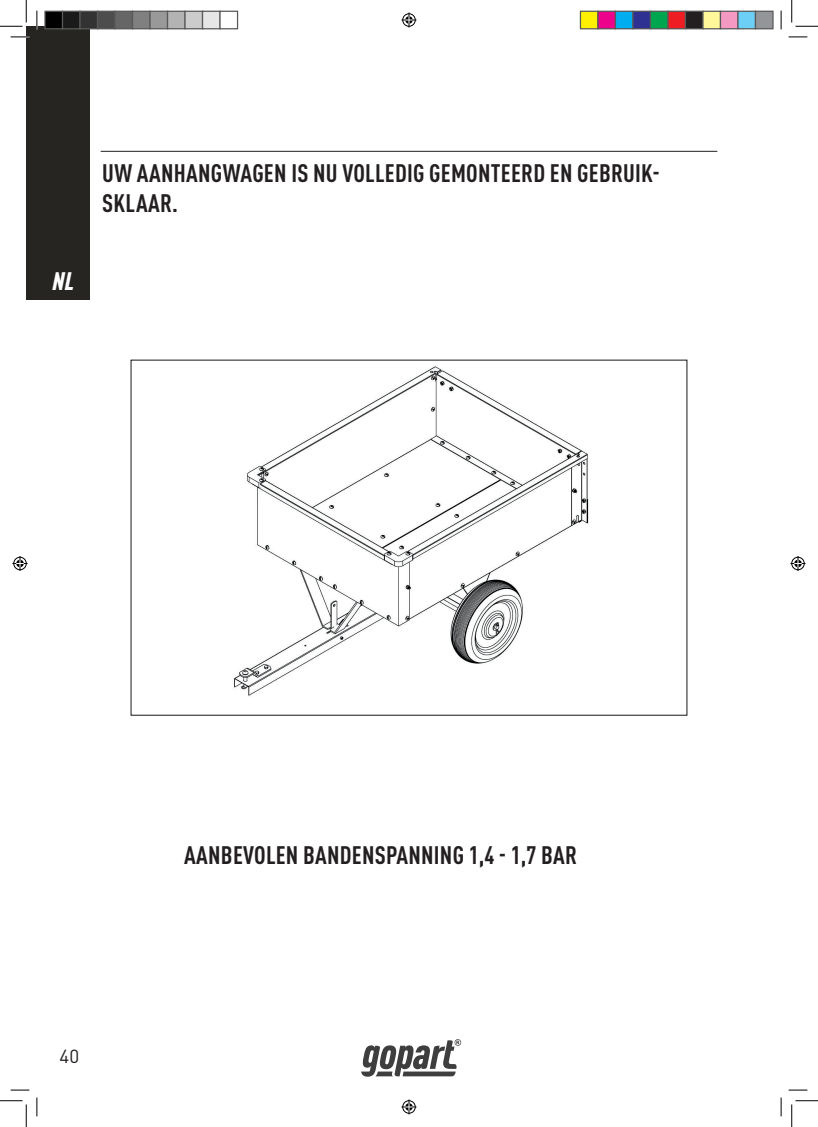
<style>
.page{position:relative;width:818px;height:1127px;background:#fff}
.page>*{position:absolute;margin:0;border:0;box-sizing:border-box;transform-origin:0 0}
.t1{font:700 condensed 25px/30px "DIN Pro";letter-spacing:.01em;color:#231f20}
.t2{font:italic 900 condensed 25px "DIN Pro";color:#fff}
.t3{font:18.75px "DIN Pro";color:#231f20}
</style>
<div class="page">
<div style="left:26px;top:26px;width:64px;height:273px;background:#272522"></div>
<hr style="left:101px;top:151px;width:616px;height:1px;background:#231f20">
<svg style="left:361px;top:1039px;width:100px;height:37px"></svg>
<img style="left:233px;top:366px;width:356px;height:330px">
<svg style="left:11px;top:36px;width:18px;height:2px"></svg>
<svg style="left:788px;top:36px;width:19px;height:2px"></svg>
<svg style="left:11px;top:1089px;width:18px;height:1px"></svg>
<svg style="left:788px;top:1089px;width:19px;height:1px"></svg>
<svg style="left:36px;top:11px;width:2px;height:18px"></svg>
<svg style="left:36px;top:1097px;width:2px;height:18px"></svg>
<svg style="left:780px;top:11px;width:2px;height:18px"></svg>
<svg style="left:780px;top:1097px;width:2px;height:18px"></svg>
<svg style="left:0;top:0;width:27px;height:27px"></svg>
<svg style="left:0;top:1100px;width:27px;height:26px"></svg>
<svg style="left:791px;top:0;width:27px;height:27px"></svg>
<svg style="left:791px;top:1100px;width:27px;height:26px"></svg>
<svg style="left:401px;top:13px;width:15px;height:15px"></svg>
<svg style="left:401px;top:1099px;width:15px;height:15px"></svg>
<svg style="left:13px;top:556px;width:15px;height:15px"></svg>
<svg style="left:790px;top:556px;width:15px;height:15px"></svg>
<div style="left:45px;top:11px;width:18px;height:18px;background:#000"></div>
<div style="left:44px;top:11px;width:19px;height:18px;border:1px solid #595959"></div>
<div style="left:63px;top:11px;width:17px;height:18px;background:#1a1a1a"></div>
<div style="left:62px;top:11px;width:19px;height:18px;border:1px solid #595959"></div>
<div style="left:80px;top:11px;width:18px;height:18px;background:#333"></div>
<div style="left:79px;top:11px;width:19px;height:18px;border:1px solid #595959"></div>
<div style="left:98px;top:11px;width:17px;height:18px;background:#4d4d4d"></div>
<div style="left:97px;top:11px;width:19px;height:18px;border:1px solid #595959"></div>
<div style="left:115px;top:11px;width:18px;height:18px;background:#666"></div>
<div style="left:114px;top:11px;width:19px;height:18px;border:1px solid #595959"></div>
<div style="left:133px;top:11px;width:17px;height:18px;background:#808080"></div>
<div style="left:132px;top:11px;width:19px;height:18px;border:1px solid #595959"></div>
<div style="left:150px;top:11px;width:18px;height:18px;background:#999"></div>
<div style="left:149px;top:11px;width:19px;height:18px;border:1px solid #595959"></div>
<div style="left:168px;top:11px;width:17px;height:18px;background:#b3b3b3"></div>
<div style="left:167px;top:11px;width:19px;height:18px;border:1px solid #595959"></div>
<div style="left:185px;top:11px;width:18px;height:18px;background:#ccc"></div>
<div style="left:184px;top:11px;width:19px;height:18px;border:1px solid #595959"></div>
<div style="left:203px;top:11px;width:17px;height:18px;background:#e6e6e6"></div>
<div style="left:202px;top:11px;width:19px;height:18px;border:1px solid #595959"></div>
<div style="left:219px;top:11px;width:19px;height:18px;border:1px solid #595959"></div>
<div style="left:580px;top:11px;width:18px;height:18px;background:#fff101"></div>
<div style="left:580px;top:11px;width:18px;height:18px;border:1px solid #595959"></div>
<div style="left:598px;top:11px;width:17px;height:18px;background:#ed028c"></div>
<div style="left:597px;top:11px;width:19px;height:18px;border:1px solid #595959"></div>
<div style="left:615px;top:11px;width:18px;height:18px;background:#00aeef"></div>
<div style="left:615px;top:11px;width:18px;height:18px;border:1px solid #595959"></div>
<div style="left:633px;top:11px;width:17px;height:18px;background:#2e3092"></div>
<div style="left:632px;top:11px;width:19px;height:18px;border:1px solid #595959"></div>
<div style="left:650px;top:11px;width:18px;height:18px;background:#00a54f"></div>
<div style="left:650px;top:11px;width:18px;height:18px;border:1px solid #595959"></div>
<div style="left:668px;top:11px;width:17px;height:18px;background:#ee1d23"></div>
<div style="left:667px;top:11px;width:19px;height:18px;border:1px solid #595959"></div>
<div style="left:685px;top:11px;width:18px;height:18px;background:#231f20"></div>
<div style="left:685px;top:11px;width:18px;height:18px;border:1px solid #595959"></div>
<div style="left:703px;top:11px;width:17px;height:18px;background:#fff79a"></div>
<div style="left:702px;top:11px;width:19px;height:18px;border:1px solid #595959"></div>
<div style="left:720px;top:11px;width:18px;height:18px;background:#f499c2"></div>
<div style="left:720px;top:11px;width:18px;height:18px;border:1px solid #595959"></div>
<div style="left:738px;top:11px;width:17px;height:18px;background:#6bcff6"></div>
<div style="left:737px;top:11px;width:19px;height:18px;border:1px solid #595959"></div>
<div style="left:755px;top:11px;width:18px;height:18px;background:#939598"></div>
<div style="left:755px;top:11px;width:18px;height:18px;border:1px solid #595959"></div>
<p class="t2" style="left:53px;top:262px;width:23px">NL</p>
<p class="t1" style="left:102px;top:156px;width:559px">UW AANHANGWAGEN IS NU VOLLEDIG GEMONTEERD EN GEBRUIK-<br>SKLAAR.</p>
<p class="t3" style="left:60px;top:1041px;width:21px">40</p>
<p class="t1" style="left:184px;top:837px;width:394px">AANBEVOLEN BANDENSPANNING 1,4 - 1,7 BAR</p>
</div>
